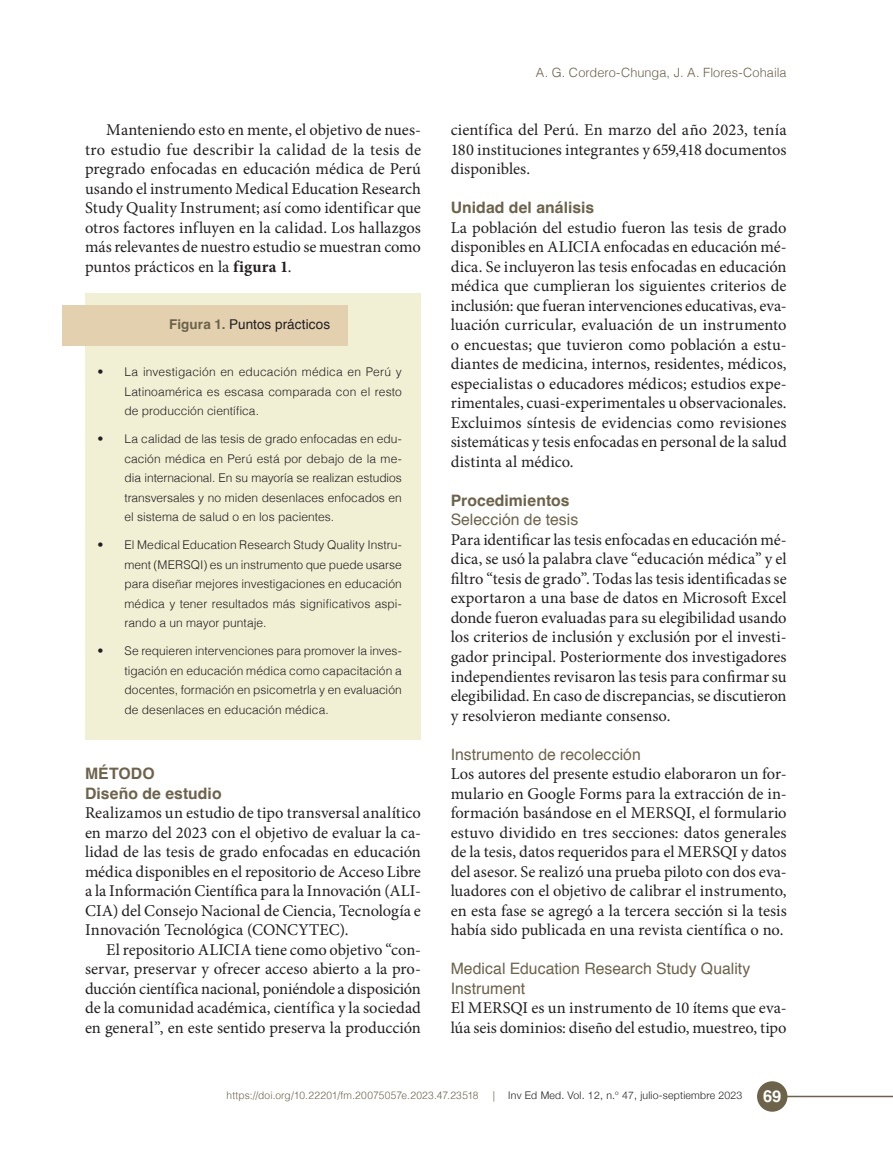
<style>
.page{position:relative;width:893px;height:1149px;background:#fff}
.page>*{position:absolute;margin:0;border:0;box-sizing:border-box;transform-origin:0 0}
.PP{font:16.5px/19.5px "Minion Pro";color:#231f20;text-align:justify}
.C_de_texto{font:16.5px/19.5px "Minion Pro";color:#231f20;text-align:justify}
.t1{font:700 16.5px "Helvetica";color:#fff}
.St_3_Original{font:15.75px/19.5px "Helvetica";color:#6c634a}
.St_2_Original{font:700 15.75px "Helvetica";letter-spacing:.005em;color:#6c634a}
.St__1_Original{font:700 15.75px "Helvetica";letter-spacing:.01em;color:#6c634a}
.tabla___figura_-_tít{font:13.5px "Helvetica";letter-spacing:.005em;color:#231f20}
.cornisa_derecha{font:300 12.75px "Helvetica";letter-spacing:.005em;color:#6c634a}
.t2{font:300 12px/19.5px "Helvetica";letter-spacing:.005em;color:#231f20;text-align:justify}
.DOI{font:300 10.5px "Helvetica";letter-spacing:.015em;color:#6c634a}
.t3{font:300 10.5px "Helvetica Neue";letter-spacing:.02em;color:#231f20}
.s1{font-weight:700}
.s2{font-weight:700;color:#6c634a}
</style>
<div class="page">
<svg style="left:757px;top:1080px;width:30px;height:31px"></svg>
<div style="left:758px;top:1081px;width:29px;height:29px;background:#6c634a;border-radius:50%"></div>
<hr style="left:786px;top:1095px;width:107px;height:1px;background:#6c634a">
<div style="left:85px;top:293px;width:336px;height:446px;background:#f2f0d4"></div>
<div style="left:62px;top:305px;width:286px;height:40px;background:#e2d0af"></div>
<p class="cornisa_derecha" style="left:536px;top:61px;width:252px">A. G. Cordero-Chunga, J. A. Flores-Cohaila</p>
<p class="C_de_texto" style="left:85px;top:120px;width:337px;text-indent:21px">Manteniendo esto en mente, el objetivo de nues&shy;tro estudio fue describir la calidad de la tesis de pregrado enfocadas en educación médica de Perú usando el instrumento Medical Education Research Study Quality Instrument; así como identificar que otros factores influyen en la calidad. Los hallazgos más relevantes de nuestro estudio se muestran como puntos prácticos en la <span class="s1">figura 1</span>.</p>
<p class="C_de_texto" style="left:451px;top:120px;width:337px">científica del Perú. En marzo del año 2023, tenía 180 instituciones integrantes y 659,418 documentos disponibles.</p>
<p class="St_2_Original" style="left:451px;top:198px;width:145px">Unidad del análisis</p>
<p class="PP" style="left:451px;top:218px;width:337px">La población del estudio fueron las tesis de grado disponibles en ALICIA enfocadas en educación mé&shy;dica. Se incluyeron las tesis enfocadas en educación médica que cumplieran los siguientes criterios de inclusión: que fueran intervenciones educativas, eva&shy;luación curricular, evaluación de un instrumento o encuestas; que tuvieron como población a estu&shy;diantes de medicina, internos, residentes, médicos, especialistas o educadores médicos; estudios expe&shy;rimentales, cuasi-experimentales u observacionales.<br>Excluimos síntesis de evidencias como revisiones sistemáticas y tesis enfocadas en personal de la salud distinta al médico.</p>
<p class="St_2_Original" style="left:451px;top:490px;width:120px">Procedimientos</p>
<p class="St_3_Original" style="left:451px;top:510px;width:129px">Selección de tesis</p>
<p class="PP" style="left:451px;top:530px;width:337px">Para identificar las tesis enfocadas en educación mé&shy;dica, se usó la palabra clave “educación médica” y el filtro “tesis de grado”. Todas las tesis identificadas se exportaron a una base de datos en Microsoft Excel donde fueron evaluadas para su elegibilidad usando los criterios de inclusión y exclusión por el investi&shy;gador principal. Posteriormente dos investigadores independientes revisaron las tesis para confirmar su elegibilidad. En caso de discrepancias, se discutieron y resolvieron mediante consenso.</p>
<p class="St_3_Original" style="left:451px;top:744px;width:192px">Instrumento de recolección</p>
<p class="PP" style="left:451px;top:764px;width:337px">Los autores del presente estudio elaboraron un for&shy;mulario en Google Forms para la extracción de in&shy;formación basándose en el MERSQI, el formulario estuvo dividido en tres secciones: datos generales de la tesis, datos requeridos para el MERSQI y datos del asesor. Se realizó una prueba piloto con dos eva&shy;luadores con el objetivo de calibrar el instrumento, en esta fase se agregó a la tercera sección si la tesis había sido publicada en una revista científica o no.</p>
<p class="St_3_Original" style="left:451px;top:959px;width:301px">Medical Education Research Study Quality<br>Instrument</p>
<p class="PP" style="left:451px;top:998px;width:337px">El MERSQI es un instrumento de 10 ítems que eva&shy;lúa seis dominios: diseño del estudio, muestreo, tipo</p>
<p class="tabla___figura_-_tít" style="left:169px;top:313px;width:163px"><span class="s2">Figura 1.</span> Puntos prácticos</p>
<p class="t2" style="left:125px;top:361px;width:279px;text-indent:-27px">• La investigación en educación médica en Perú y Latinoamérica es escasa comparada con el resto de producción científica.</p>
<p class="t2" style="left:125px;top:428px;width:279px;text-indent:-27px">• La calidad de las tesis de grado enfocadas en edu&shy;cación médica en Perú está por debajo de la me&shy;dia internacional. En su mayoría se realizan estudios transversales y no miden desenlaces enfocados en el sistema de salud o en los pacientes.</p>
<p class="t2" style="left:125px;top:534px;width:279px;text-indent:-27px">• El Medical Education Research Study Quality Instru&shy;ment (MERSQI) es un instrumento que puede usarse para diseñar mejores investigaciones en educación médica y tener resultados más significativos aspi&shy;rando a un mayor puntaje.</p>
<p class="t2" style="left:125px;top:640px;width:279px;text-indent:-27px">• Se requieren intervenciones para promover la inves&shy;tigación en educación médica como capacitación a docentes, formación en psicometrla y en evaluación de desenlaces en educación médica.</p>
<p class="St__1_Original" style="left:85px;top:763px;width:71px">MÉTODO</p>
<p class="St_2_Original" style="left:85px;top:783px;width:138px">Diseño de estudio</p>
<p class="PP" style="left:85px;top:803px;width:337px">Realizamos un estudio de tipo transversal analítico en marzo del 2023 con el objetivo de evaluar la ca&shy;lidad de las tesis de grado enfocadas en educación médica disponibles en el repositorio de Acceso Libre a la Información Científica para la Innovación (ALI-CIA) del Consejo Nacional de Ciencia, Tecnología e Innovación Tecnológica (CONCYTEC).</p>
<p class="C_de_texto" style="left:85px;top:939px;width:337px;text-indent:21px">El repositorio ALICIA tiene como objetivo “con&shy;servar, preservar y ofrecer acceso abierto a la pro&shy;ducción científica nacional, poniéndole a disposición de la comunidad académica, científica y la sociedad en general”, en este sentido preserva la producción</p>
<p class="DOI" style="left:227px;top:1085px;width:253px">https://doi.org/10.22201/fm.20075057e.2023.47.23518</p>
<p class="DOI" style="left:493px;top:1085px;width:4px">|</p>
<p class="t3" style="left:508px;top:1086px;width:236px">Inv Ed Med. Vol. 12, n.<sup>o</sup> 47, julio-septiembre 2023</p>
<p class="t1" style="left:763px;top:1085px;width:20px">69</p>
</div>
